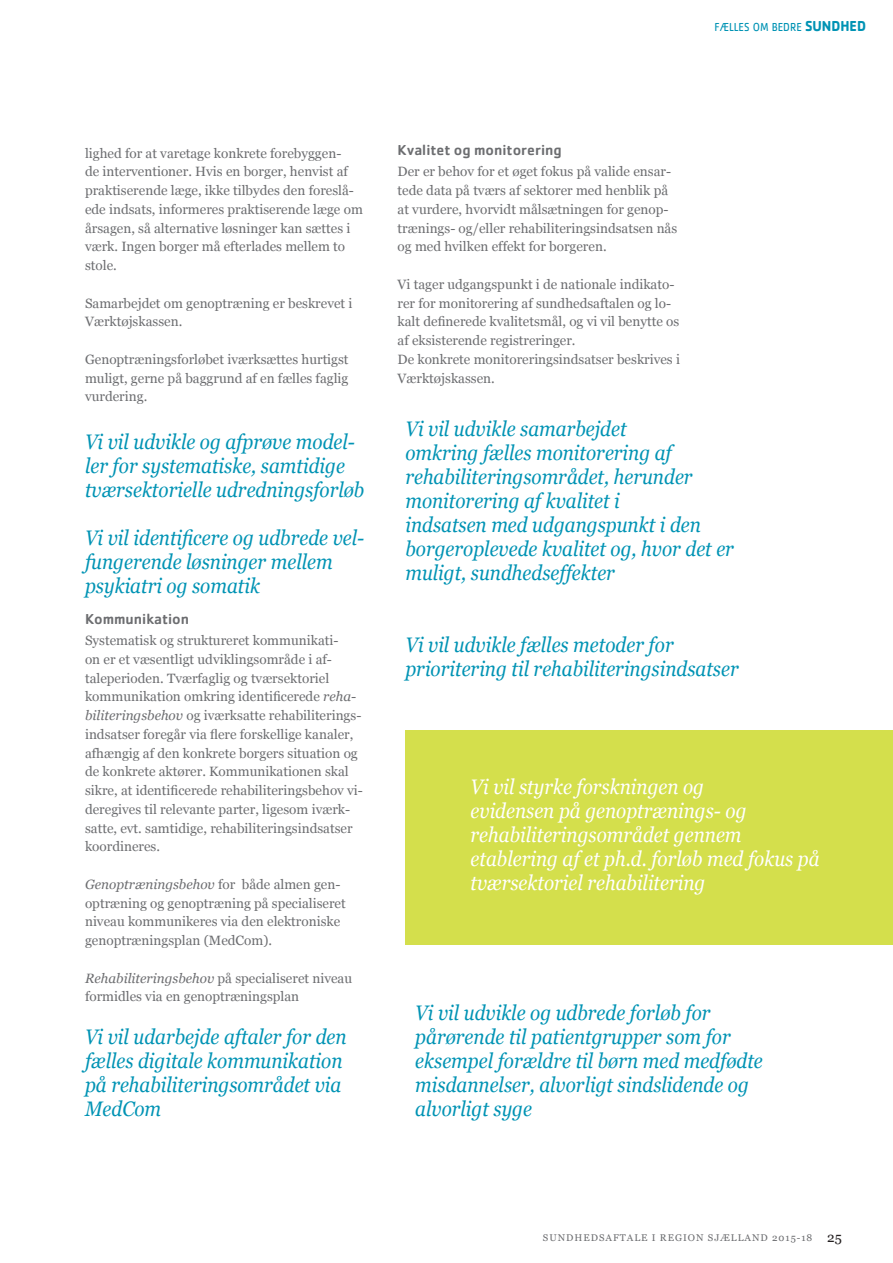
<style>
.page{position:relative;width:893px;height:1263px;background:#fff}
.page>*{position:absolute;margin:0;border:0;box-sizing:border-box;transform-origin:0 0}
.t1{font:italic 21px/24px "Georgia";color:#0093b4;scale:.9 1}
.t2{font:italic 21px/24px "Georgia";color:#fff;scale:.9 1}
.t3{font:500 15px "Cachet Std";color:#6c6d70}
.t4{font:13.5px/18.8px "Georgia";color:#6c6d70}
.t5{font:12px "Cachet Std";color:#0093b4;scale:.9 1}
.t6{font:9.75px "Georgia";letter-spacing:.1em;color:#6c6d70}
.s1{font-weight:700;font-size:15px}
.s2{font-style:italic}
.s3{font-size:13.5px;color:#231f20}
</style>
<div class="page">
<div style="left:405px;top:731px;width:488px;height:214px;background:#d4df4c"></div>
<p class="t5" style="left:714px;top:20px;width:170px">FÆLLES OM BEDRE <span class="s1">SUNDHED</span></p>
<p class="t4" style="left:85px;top:144px;width:279px">lighed for at varetage konkrete forebyggen-<br>de interventioner. Hvis en borger, henvist af praktiserende læge, ikke tilbydes den foreslå&shy;ede indsats, informeres praktiserende læge om årsagen, så alternative løsninger kan sættes i værk. Ingen borger må efterlades mellem to stole.</p>
<p class="t4" style="left:85px;top:294px;width:269px">Samarbejdet om genoptræning er beskrevet i<br>Værktøjskassen.</p>
<p class="t4" style="left:85px;top:350px;width:265px;text-align:justify">Genoptræningsforløbet iværksættes hurtigst muligt, gerne på baggrund af en fælles faglig vurdering.</p>
<h1 class="t1" style="left:85px;top:430px;width:312px">Vi vil udvikle og afprøve model&shy;ler for systematiske, samtidige tværsektorielle udredningsforløb</h1>
<h1 class="t1" style="left:85px;top:526px;width:312px">Vi vil identificere og udbrede vel&shy;fungerende løsninger mellem psykiatri og somatik</h1>
<p class="t3" style="left:85px;top:610px;width:106px">Kommunikation</p>
<p class="t4" style="left:85px;top:631px;width:279px">Systematisk og struktureret kommunikati-<br>on er et væsentligt udviklingsområde i af&shy;taleperioden. Tværfaglig og tværsektoriel kommunikation omkring identificerede <span class="s2">reha&shy;biliteringsbehov</span> og iværksatte rehabiliterings&shy;indsatser foregår via flere forskellige kanaler, afhængig af den konkrete borgers situation og de konkrete aktører. Kommunikationen skal sikre, at identificerede rehabiliteringsbehov vi&shy;deregives til relevante parter, ligesom iværk&shy;satte, evt. samtidige, rehabiliteringsindsatser koordineres.</p>
<p class="t4" style="left:85px;top:875px;width:262px"><span class="s2">Genoptræningsbehov</span> for både almen gen&shy;optræning og genoptræning på specialiseret niveau kommunikeres via den elektroniske genoptræningsplan (MedCom).</p>
<p class="t4" style="left:85px;top:969px;width:269px"><span class="s2">Rehabiliteringsbehov</span> på specialiseret niveau formidles via en genoptræningsplan</p>
<h1 class="t1" style="left:85px;top:1025px;width:292px">Vi vil udarbejde aftaler for den fælles digitale kommunikation på rehabiliteringsområdet via<br>MedCom</h1>
<p class="t3" style="left:398px;top:141px;width:166px">Kvalitet og monitorering</p>
<p class="t4" style="left:398px;top:163px;width:281px">Der er behov for et øget fokus på valide ensar&shy;tede data på tværs af sektorer med henblik på at vurdere, hvorvidt målsætningen for genop&shy;trænings- og/eller rehabiliteringsindsatsen nås og med hvilken effekt for borgeren.</p>
<p class="t4" style="left:398px;top:275px;width:284px">Vi tager udgangspunkt i de nationale indikato&shy;rer for monitorering af sundhedsaftalen og lo&shy;kalt definerede kvalitetsmål, og vi vil benytte os af eksisterende registreringer.<br>De konkrete monitoreringsindsatser beskrives i Værktøjskassen.</p>
<h1 class="t1" style="left:405px;top:417px;width:367px">Vi vil udvikle samarbejdet<br>omkring fælles monitorering af rehabiliteringsområdet, herunder monitorering af kvalitet i<br>indsatsen med udgangspunkt i den borgeroplevede kvalitet og, hvor det er muligt, sundhedseffekter</h1>
<h1 class="t1" style="left:405px;top:633px;width:372px">Vi vil udvikle fælles metoder for prioritering til rehabiliteringsindsatser</h1>
<h1 class="t2" style="left:471px;top:775px;width:389px">Vi vil styrke forskningen og<br>evidensen på genoptrænings- og rehabiliteringsområdet gennem etablering af et ph.d. forløb med fokus på tværsektoriel rehabilitering</h1>
<h1 class="t1" style="left:415px;top:1000px;width:388px">Vi vil udvikle og udbrede forløb for pårørende til patientgrupper som for eksempel forældre til børn med medfødte misdannelser, alvorligt sindslidende og alvorligt syge</h1>
<p class="t6" style="left:543px;top:1232px;width:300px">SUNDHEDSAFTALE I REGION SJÆLLAND 2015-18 <span class="s3">25</span></p>
</div>
